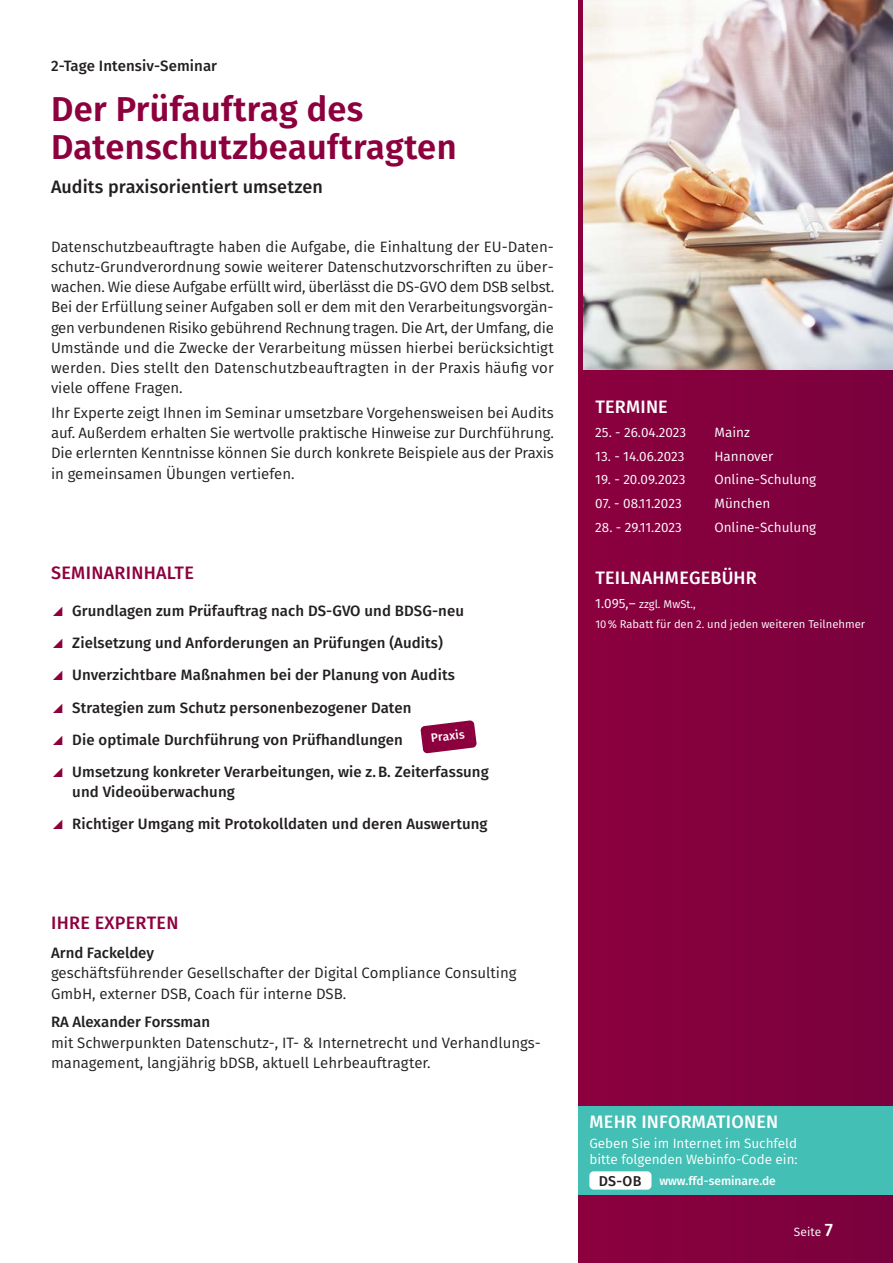
<style>
.page{position:relative;width:893px;height:1263px;background:#fff}
.page>*{position:absolute;margin:0;border:0;box-sizing:border-box;transform-origin:0 0}
.t1{font:600 34.5px/37.5px "Fira Sans";letter-spacing:.01em;color:#8d003e}
.t2{font:500 18px "Fira Sans";letter-spacing:.01em;color:#fff}
.t3{font:500 18px "Fira Sans";letter-spacing:.005em;color:#231f20}
.t4{font:500 18px "Fira Sans";letter-spacing:.015em;color:#8d003e}
.t5{font:15px/20.2px "Fira Sans";color:#231f20}
.t6{font:500 15px/32.2px "Fira Sans";letter-spacing:.005em;color:#231f20}
.t7{font:500 14.25px "Fira Sans";color:#231f20}
.t8{font:13.5px/15.8px "Fira Sans";color:#fff}
.t9{font:500 12px "Fira Sans";color:#fff}
.t10{font:12px "Fira Sans";letter-spacing:.005em;color:#fff}
.t11{font:11.25px/19.5px "Fira Sans";color:#fff}
.s1{color:#8d003e}
.s2{font-size:13.5px}
.s3{font-weight:500;font-size:18px}
</style>
<div class="page">
<div style="left:578px;top:0;width:315px;height:1263px;background:#82013e"></div>
<div style="left:578px;top:1106px;width:315px;height:89px;background:#43bfb5"></div>
<div style="left:589px;top:1171px;width:62px;height:18px;background:#fff;border-radius:4px"></div>
<img style="left:583px;top:0;width:310px;height:370px">
<svg style="left:420px;top:720px;width:57px;height:33px"></svg>
<p class="t6" style="left:51px;top:49px;width:168px">2-Tage Intensiv-Seminar</p>
<h1 class="t1" style="left:51px;top:88px;width:407px">Der Prüfauftrag des<br>Datenschutzbeauftragten</h1>
<p class="t3" style="left:51px;top:174px;width:273px">Audits praxisorientiert umsetzen</p>
<p class="t5" style="left:51px;top:236px;width:505px">Datenschutzbeauftragte haben die Aufgabe, die Einhaltung der EU-Daten&shy;schutz-Grundverordnung sowie weiterer Datenschutzvorschriften zu über&shy;wachen. Wie diese Aufgabe erfüllt wird, überlässt die DS-GVO dem DSB selbst.<br>Bei der Erfüllung seiner Aufgaben soll er dem mit den Verarbeitungsvorgän&shy;gen verbundenen Risiko gebührend Rechnung tragen. Die Art, der Umfang, die Umstände und die Zwecke der Verarbeitung müssen hierbei berücksichtigt werden. Dies stellt den Datenschutzbeauftragten in der Praxis häufig vor viele offene Fragen.</p>
<p class="t5" style="left:51px;top:403px;width:504px;text-align:justify">Ihr Experte zeigt Ihnen im Seminar umsetzbare Vorgehensweisen bei Audits auf. Außerdem erhalten Sie wertvolle praktische Hinweise zur Durchführung.<br>Die erlernten Kenntnisse können Sie durch konkrete Beispiele aus der Praxis in gemeinsamen Übungen vertiefen.</p>
<p class="t4" style="left:51px;top:560px;width:144px">SEMINARINHALTE</p>
<p class="t6" style="left:51px;top:594px;width:439px"><span class="s1">◢</span> Grundlagen zum Prüfauftrag nach DS-GVO und BDSG-neu<br><span class="s1">◢</span> Zielsetzung und Anforderungen an Prüfungen (Audits)<br><span class="s1">◢</span> Unverzichtbare Maßnahmen bei der Planung von Audits<br><span class="s1">◢</span> Strategien zum Schutz personenbezogener Daten<br><span class="s1">◢</span> Die optimale Durchführung von Prüfhandlungen<br><span class="s1">◢</span> Umsetzung konkreter Verarbeitungen, wie z.B. Zeiterfassung</p>
<p class="t6" style="left:51px;top:775px;width:438px;text-indent:21px">und Videoüberwachung<br><span class="s1">◢</span> Richtiger Umgang mit Protokolldaten und deren Auswertung</p>
<p class="t9" style="left:430px;top:730px;width:36px;rotate:-7deg">Praxis</p>
<p class="t4" style="left:51px;top:910px;width:129px">IHRE EXPERTEN</p>
<p class="t6" style="left:51px;top:937px;width:104px">Arnd Fackeldey</p>
<p class="t5" style="left:51px;top:963px;width:467px">geschäftsführender Gesellschafter der Digital Compliance Consulting<br>GmbH, externer DSB, Coach für interne DSB.</p>
<p class="t6" style="left:51px;top:1006px;width:161px">RA Alexander Forssman</p>
<p class="t5" style="left:51px;top:1032px;width:491px">mit Schwerpunkten Datenschutz-, IT- &amp; Internetrecht und Verhandlungs&shy;management, langjährig bDSB, aktuell Lehrbeauftragter.</p>
<p class="t2" style="left:595px;top:394px;width:74px">TERMINE</p>
<p class="t8" style="left:595px;top:424px;width:92px">25. - 26.04.2023</p>
<p class="t8" style="left:714px;top:424px;width:37px">Mainz</p>
<p class="t8" style="left:595px;top:448px;width:91px">13. - 14.06.2023</p>
<p class="t8" style="left:714px;top:448px;width:60px">Hannover</p>
<p class="t8" style="left:595px;top:472px;width:92px">19. - 20.09.2023</p>
<p class="t8" style="left:714px;top:472px;width:103px">Online-Schulung</p>
<p class="t8" style="left:595px;top:496px;width:88px">07. - 08.11.2023</p>
<p class="t8" style="left:714px;top:496px;width:58px">München</p>
<p class="t8" style="left:595px;top:519px;width:88px">28. - 29.11.2023</p>
<p class="t8" style="left:714px;top:519px;width:103px">Online-Schulung</p>
<p class="t2" style="left:595px;top:565px;width:163px">TEILNAHMEGEBÜHR</p>
<p class="t11" style="left:595px;top:594px;width:271px"><span class="s2">1.095,–</span> zzgl. MwSt.,<br>10% Rabatt für den 2. und jeden weiteren Teilnehmer</p>
<p class="t2" style="left:589px;top:1109px;width:190px">MEHR INFORMATIONEN</p>
<p class="t8" style="left:589px;top:1136px;width:210px">Geben Sie im Internet im Suchfeld bitte folgenden Webinfo-Code ein:</p>
<p class="t7" style="left:599px;top:1171px;width:44px">DS-OB</p>
<p class="t9" style="left:659px;top:1173px;width:118px">www.ffd-seminare.de</p>
<p class="t10" style="left:794px;top:1223px;width:40px">Seite <span class="s3">7</span></p>
</div>
